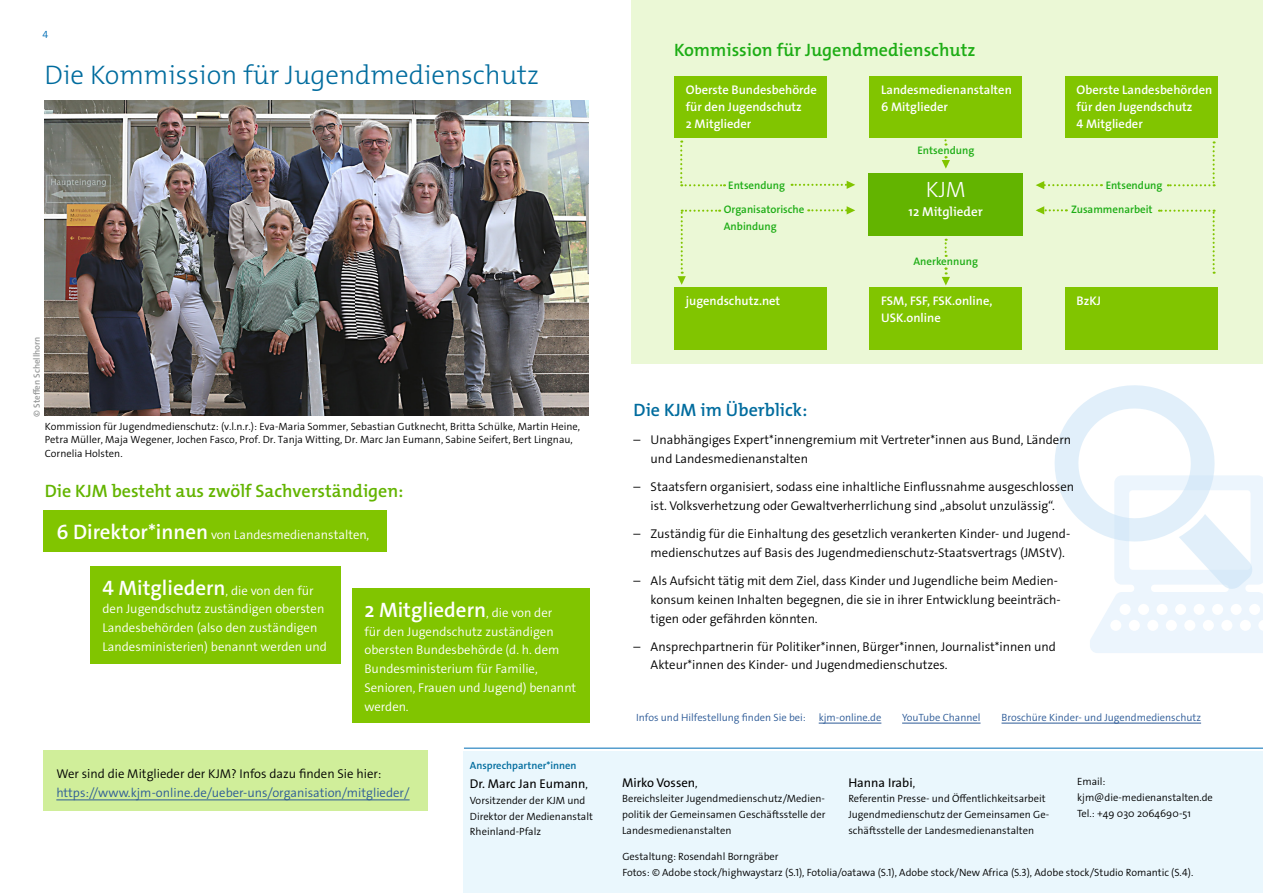
<style>
.page{position:relative;width:1263px;height:893px;background:#fff}
.page>*{position:absolute;margin:0;border:0;box-sizing:border-box;transform-origin:0 0}
.t1{font:300 27px "The Mix Os F";color:#006c9e}
.t2{font:300 22.35px "The Mix Os F";color:#fff}
.t3{font:600 21px "The Sans Os F";color:#fff}
.t4{font:600 18px "The Mix Os F";color:#63b400}
.t5{font:600 18px "The Mix Os F";color:#1dad15}
.t6{font:600 18px "The Mix Os F";color:#006c9e}
.t7{font:600 13.05px "The Mix Os F";color:#fff}
.t8{font:300 12.75px/18.8px "The Sans Os F";color:#000}
.t9{font:300 12.75px/18.8px "The Sans Os F";color:#fff}
.t10{font:300 12.75px/18.8px "The Sans Os F";color:#2c5a97}
.t11{font:12.75px "The Sans Os F";color:#000}
.t12{font:600 12.6px/16.6px "The Sans Os F";color:#fff}
.t13{font:600 10.95px/16.6px "The Sans Os F";color:#1dad15}
.t14{font:300 10.5px/15.8px "The Sans Os F";color:#000}
.t15{font:300 10.5px "The Sans Os F";color:#2c5a97}
.t16{font:600 10.5px "The Sans Os F";color:#006c9e}
.t17{font:300 10.5px "The Sans Os F";color:#006eb6}
.t18{font:600 9px "The Sans Os F";color:#969898}
.s1{font-weight:600;font-size:21px}
.s2{font-weight:300;font-size:12.75px}
.s3{color:#000}
.s4{font-size:10.5px}
</style>
<div class="page">
<div style="left:464px;top:751px;width:799px;height:142px;background:#eaf7fd"></div>
<svg style="left:1054px;top:385px;width:209px;height:268px"></svg>
<div style="left:44px;top:510px;width:343px;height:41px;background:#81c500"></div>
<div style="left:90px;top:566px;width:250px;height:98px;background:#81c500"></div>
<div style="left:44px;top:750px;width:384px;height:61px;background:#d0ee9a"></div>
<hr style="left:56px;top:800px;width:354px;height:1px;background:#2c5a97">
<div style="left:352px;top:588px;width:237px;height:135px;background:#81c500"></div>
<div style="left:631px;top:0;width:632px;height:363px;background:#ebf8d6"></div>
<div style="left:674px;top:77px;width:153px;height:61px;background:#81c500"></div>
<div style="left:674px;top:287px;width:153px;height:63px;background:#81c500"></div>
<div style="left:869px;top:77px;width:153px;height:61px;background:#81c500"></div>
<div style="left:869px;top:287px;width:153px;height:63px;background:#81c500"></div>
<div style="left:1065px;top:77px;width:152px;height:61px;background:#81c500"></div>
<div style="left:1065px;top:287px;width:152px;height:63px;background:#81c500"></div>
<svg style="left:680px;top:141px;width:45px;height:45px"></svg>
<svg style="left:792px;top:181px;width:63px;height:8px"></svg>
<svg style="left:1168px;top:141px;width:47px;height:45px"></svg>
<svg style="left:1036px;top:181px;width:66px;height:8px"></svg>
<svg style="left:808px;top:206px;width:47px;height:8px"></svg>
<svg style="left:677px;top:210px;width:43px;height:75px"></svg>
<svg style="left:945px;top:239px;width:2px;height:18px"></svg>
<svg style="left:942px;top:156px;width:8px;height:13px"></svg>
<svg style="left:1159px;top:210px;width:56px;height:64px"></svg>
<svg style="left:1036px;top:206px;width:31px;height:8px"></svg>
<div style="left:868px;top:173px;width:155px;height:63px;background:#63b400"></div>
<svg style="left:942px;top:268px;width:8px;height:18px"></svg>
<img style="left:45px;top:101px;width:544px;height:314px">
<hr style="left:819px;top:723px;width:62px;height:1px;background:#2c5a97">
<hr style="left:902px;top:723px;width:78px;height:1px;background:#2c5a97">
<hr style="left:1001px;top:723px;width:200px;height:1px;background:#2c5a97">
<hr style="left:464px;top:748px;width:799px;height:1px;background:#006eb6">
<p class="t17" style="left:43px;top:27px;width:7px">4</p>
<h2 class="t1" style="left:45px;top:58px;width:496px">Die Kommission für Jugendmedienschutz</h2>
<p class="t18" style="left:31px;top:416px;width:82px;rotate:-90deg">© Steffen Schellhorn</p>
<p class="t14" style="left:45px;top:420px;width:537px;line-height:13.5px">Kommission für Jugendmedienschutz: (v.l.n.r.): Eva-Maria Sommer, Sebastian Gutknecht, Britta Schülke, Martin Heine,<br>Petra Müller, Maja Wegener, Jochen Fasco, Prof. Dr. Tanja Witting, Dr. Marc Jan Eumann, Sabine Seifert, Bert Lingnau,<br>Cornelia Holsten.</p>
<h3 class="t4" style="left:45px;top:479px;width:360px">Die KJM besteht aus zwölf Sachverständigen:</h3>
<p class="t9" style="left:56px;top:525px;width:315px"><span class="s1">6 Direktor*innen</span> von Landesmedienanstalten,</p>
<p class="t9" style="left:102px;top:581px;width:226px"><span class="s1">4 Mitgliedern</span>, die von den für den Jugendschutz zuständigen obersten Landesbehörden (also den zuständigen Landesministerien) benannt werden und</p>
<p class="t3" style="left:364px;top:596px;width:189px">2 Mitgliedern<span class="s2">, die von der</span></p>
<p class="t9" style="left:364px;top:622px;width:213px">für den Jugendschutz zuständigen obersten Bundesbehörde (d. h. dem<br>Bundesministerium für Familie,<br>Senioren, Frauen und Jugend) benannt werden.</p>
<p class="t10" style="left:56px;top:765px;width:355px"><span class="s3">Wer sind die Mitglieder der KJM? Infos dazu finden Sie hier: </span>https://www.kjm-online.de/ueber-uns/organisation/mitglieder/</p>
<h3 class="t16" style="left:470px;top:759px;width:108px">Ansprechpartner*innen</h3>
<p class="t11" style="left:470px;top:776px;width:120px">Dr. Marc Jan Eumann<span class="s4">,</span></p>
<p class="t14" style="left:470px;top:792px;width:125px">Vorsitzender der KJM und<br>Direktor der Medienanstalt<br>Rheinland-Pfalz</p>
<h3 class="t5" style="left:674px;top:39px;width:303px">Kommission für Jugendmedienschutz</h3>
<p class="t12" style="left:686px;top:82px;width:133px">Oberste Bundesbehörde für den Jugendschutz<br>2 Mitglieder</p>
<p class="t12" style="left:881px;top:82px;width:132px">Landesmedienanstalten<br>6 Mitglieder</p>
<p class="t13" style="left:917px;top:143px;width:58px">Entsendung</p>
<p class="t12" style="left:1076px;top:82px;width:137px">Oberste Landesbehörden für den Jugendschutz<br>4 Mitglieder</p>
<p class="t13" style="left:728px;top:177px;width:58px">Entsendung</p>
<p class="t13" style="left:1106px;top:177px;width:58px">Entsendung</p>
<p class="t13" style="left:724px;top:202px;width:82px">Organisatorische<br>Anbindung</p>
<p class="t13" style="left:913px;top:253px;width:66px">Anerkennung</p>
<p class="t2" style="left:926px;top:175px;width:41px">KJM</p>
<p class="t7" style="left:909px;top:204px;width:76px">12 Mitglieder</p>
<p class="t13" style="left:1071px;top:202px;width:83px">Zusammenarbeit</p>
<p class="t12" style="left:686px;top:292px;width:96px">jugendschutz.net</p>
<p class="t12" style="left:881px;top:292px;width:113px">FSM, FSF, FSK.online,<br>USK.online</p>
<p class="t12" style="left:1076px;top:292px;width:26px">BzKJ</p>
<h2 class="t6" style="left:634px;top:399px;width:175px">Die KJM im Überblick:</h2>
<p class="t8" style="left:651px;top:431px;width:422px;text-indent:-17px">– Unabhängiges Expert*innengremium mit Vertreter*innen aus Bund, Ländern und Landesmedienanstalten</p>
<p class="t8" style="left:634px;top:478px;width:442px;text-align:center">– Staatsfern organisiert, sodass eine inhaltliche Einflussnahme ausgeschlossen ist. Volksverhetzung oder Gewaltverherrlichung sind „absolut unzulässig“.</p>
<p class="t8" style="left:651px;top:525px;width:421px;text-indent:-17px">– Zuständig für die Einhaltung des gesetzlich verankerten Kinder- und Jugend&shy;medienschutzes auf Basis des Jugendmedienschutz-Staatsvertrags (JMStV).</p>
<p class="t8" style="left:651px;top:571px;width:412px;text-indent:-17px">– Als Aufsicht tätig mit dem Ziel, dass Kinder und Jugendliche beim Medien&shy;konsum keinen Inhalten begegnen, die sie in ihrer Entwicklung beeinträch&shy;tigen oder gefährden könnten.</p>
<p class="t8" style="left:651px;top:637px;width:407px;text-indent:-17px">– Ansprechpartnerin für Politiker*innen, Bürger*innen, Journalist*innen und<br>Akteur*innen des Kinder- und Jugendmedienschutzes.</p>
<h3 class="t15" style="left:636px;top:710px;width:171px">Infos und Hilfestellung finden Sie bei:</h3>
<p class="t15" style="left:819px;top:710px;width:64px">kjm-online.de</p>
<p class="t15" style="left:902px;top:710px;width:80px">YouTube Channel</p>
<p class="t15" style="left:1001px;top:710px;width:201px">Broschüre Kinder- und Jugendmedienschutz</p>
<p class="t11" style="left:622px;top:774px;width:77px">Mirko Vossen<span class="s4">,</span></p>
<p class="t14" style="left:622px;top:791px;width:205px;text-align:justify">Bereichsleiter Jugendmedienschutz/Medien&shy;politik der Gemeinsamen Geschäftsstelle der Landesmedienanstalten</p>
<p class="t11" style="left:848px;top:774px;width:68px">Hanna Irabi<span class="s4">,</span></p>
<p class="t14" style="left:848px;top:791px;width:202px">Referentin Presse- und Öffentlichkeitsarbeit<br>Jugendmedienschutz der Gemeinsamen Ge&shy;schäftsstelle der Landesmedienanstalten</p>
<p class="t14" style="left:1077px;top:774px;width:137px">Email: kjm@die-medienanstalten.de</p>
<p class="t14" style="left:1077px;top:805px;width:115px">Tel.: +49 030 2064690-51</p>
<p class="t14" style="left:622px;top:849px;width:158px">Gestaltung: Rosendahl Borngräber</p>
<p class="t14" style="left:622px;top:864px;width:572px">Fotos: © Adobe stock/highwaystarz (S.1), Fotolia/oatawa (S.1), Adobe stock/New Africa (S.3), Adobe stock/Studio Romantic (S.4).</p>
</div>
